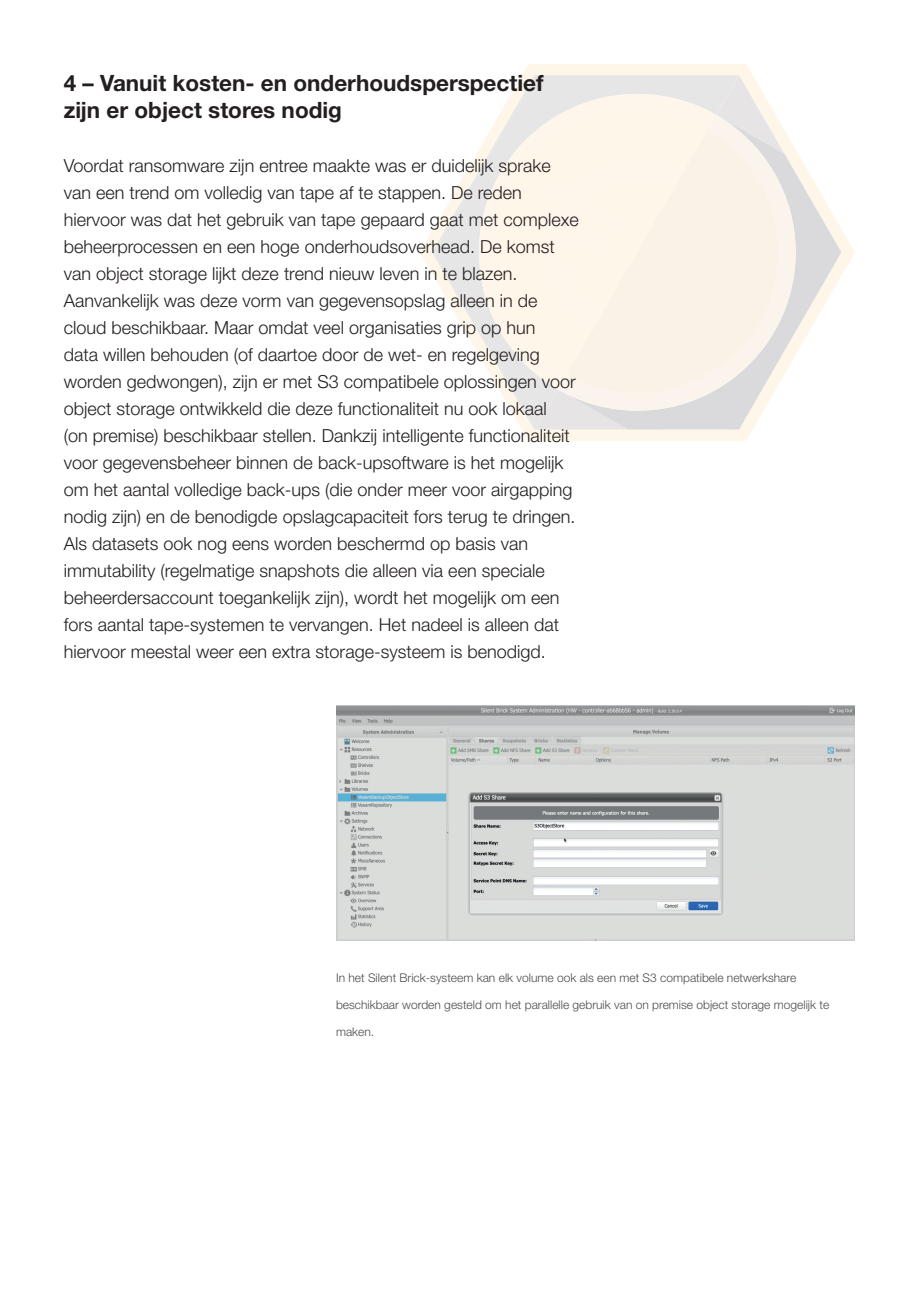
<style>
.page{position:relative;width:906px;height:1289px;background:#fff}
.page>*{position:absolute;margin:0;border:0;box-sizing:border-box;transform-origin:0 0}
.t1{font:700 22.5px/27px "Helvetica Neue LT Pro";color:#231f20}
.t2{font:300 18px/27px "Helvetica Neue LT Pro";color:#231f20}
.t3{font:300 12px "Helvetica Neue LT Pro";color:#4b4c4d}
</style>
<div class="page">
<svg style="left:420px;top:64px;width:435px;height:377px"></svg>
<svg style="left:433px;top:76px;width:102px;height:352px"></svg>
<svg style="left:784px;top:75px;width:58px;height:354px"></svg>
<div style="left:535px;top:76px;width:204px;height:18px;background:#e7e6e7"></div>
<svg style="left:739px;top:115px;width:102px;height:314px"></svg>
<svg style="left:739px;top:115px;width:56px;height:295px;fill:#faf4e8"></svg>
<svg style="left:739px;top:130px;width:39px;height:263px;background:#f3ede6"></svg>
<svg style="left:479px;top:94px;width:260px;height:335px;background:#f8f1e8"></svg>
<img style="left:336px;top:705px;width:519px;height:235px">
<p class="t1" style="left:64px;top:69px;width:481px">4 – Vanuit kosten- en onderhoudsperspectief zĳn er object stores nodig</p>
<p class="t2" style="left:64px;top:152px;width:516px">Voordat ransomware zijn entree maakte was er duidelijk sprake van een trend om volledig van tape af te stappen. De reden hiervoor was dat het gebruik van tape gepaard gaat met complexe beheerprocessen en een hoge onderhoudsoverhead. De komst van object storage lijkt deze trend nieuw leven in te blazen.<br>Aanvankelijk was deze vorm van gegevensopslag alleen in de cloud beschikbaar. Maar omdat veel organisaties grip op hun<br>data willen behouden (of daartoe door de wet- en regelgeving worden gedwongen), zijn er met S3 compatibele oplossingen voor object storage ontwikkeld die deze functionaliteit nu ook lokaal<br>(on premise) beschikbaar stellen. Dankzij intelligente functionaliteit voor gegevensbeheer binnen de back-upsoftware is het mogelijk om het aantal volledige back-ups (die onder meer voor airgapping nodig zijn) en de benodigde opslagcapaciteit fors terug te dringen.<br>Als datasets ook nog eens worden beschermd op basis van immutability (regelmatige snapshots die alleen via een speciale beheerdersaccount toegankelijk zijn), wordt het mogelijk om een fors aantal tape-systemen te vervangen. Het nadeel is alleen dat hiervoor meestal weer een extra storage-systeem is benodigd.</p>
<p class="t3" style="left:336px;top:970px;width:462px">In het Silent Brick-systeem kan elk volume ook als een met S3 compatibele netwerkshare</p>
<p class="t3" style="left:336px;top:997px;width:495px">beschikbaar worden gesteld om het parallelle gebruik van on premise object storage mogelijk te</p>
<p class="t3" style="left:336px;top:1024px;width:40px">maken.</p>
</div>
